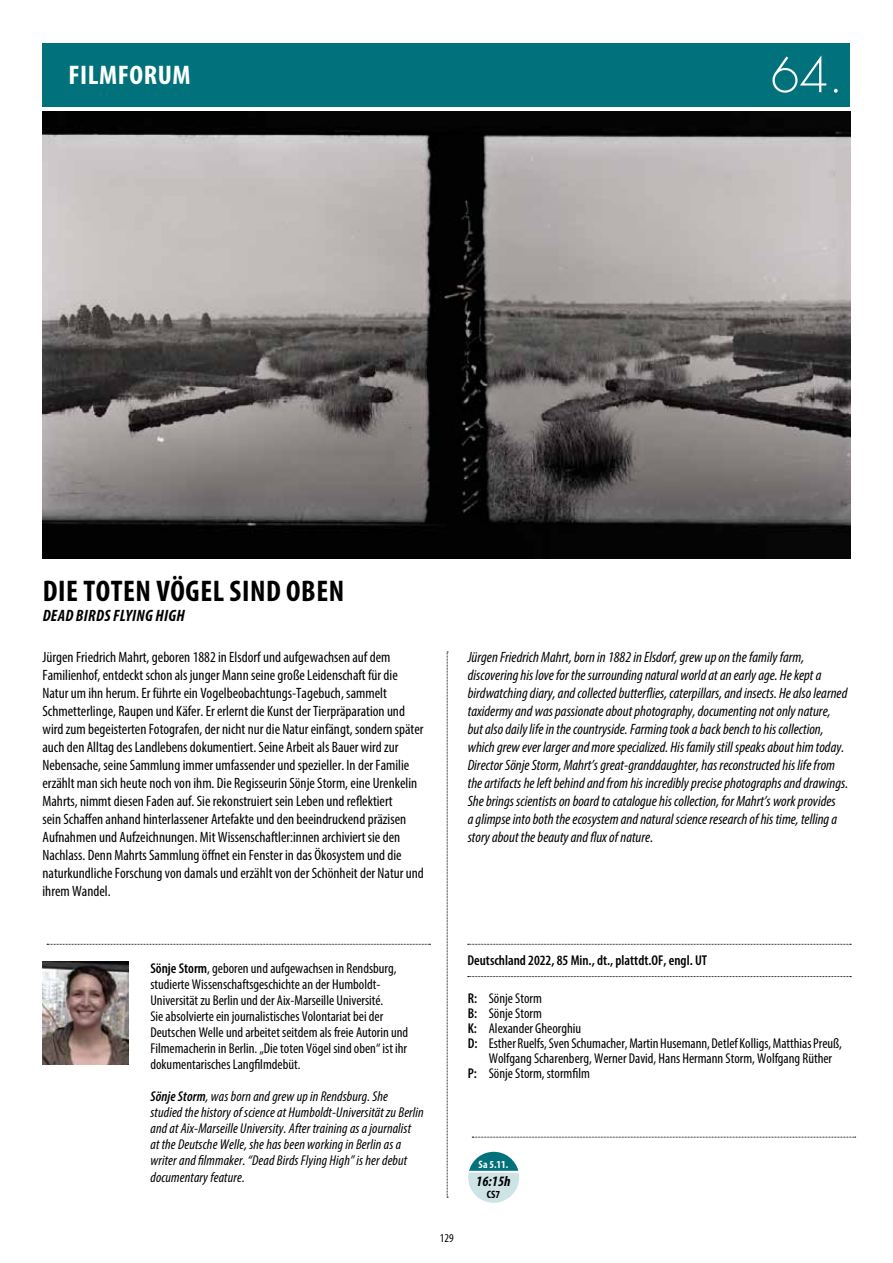
<style>
.page{position:relative;width:893px;height:1263px;background:#fff}
.page>*{position:absolute;margin:0;border:0;box-sizing:border-box;transform-origin:0 0}
.t1{font:700 condensed 30px "Myriad Pro";letter-spacing:.02em;color:#000}
.t2{font:700 condensed 27px "Myriad Pro";letter-spacing:.02em;color:#fff;scale:1.05 1}
.t3{font:italic 700 condensed 16.5px "Myriad Pro";letter-spacing:.02em;color:#000}
.t4{font:condensed 15px/18px "Myriad Pro";color:#000}
.t5{font:italic condensed 15px/18px "Myriad Pro";color:#000}
.t6{font:italic 700 condensed 14.4px "Myriad Pro";color:#000}
.t7{font:condensed 14.25px/16px "Myriad Pro";color:#000}
.t8{font:italic condensed 14.25px/16px "Myriad Pro";letter-spacing:.01em;color:#000}
.t9{font:600 condensed 14.25px "Myriad Pro";color:#000}
.t10{font:condensed 12px "Myriad Pro";color:#000}
.t11{font:700 condensed 10.8px "Myriad Pro";color:#fff}
.t12{font:700 condensed 10.8px "Myriad Pro";color:#000}
.s1{font-weight:600}
</style>
<div class="page">
<img style="left:43px;top:112px;width:807px;height:446px">
<div style="left:43px;top:43px;width:807px;height:64px;background:#01727b"></div>
<svg style="left:772px;top:56px;width:54px;height:37px"></svg>
<svg style="left:834px;top:89px;width:4px;height:4px"></svg>
<img style="left:43px;top:962px;width:85px;height:103px">
<svg style="left:447px;top:652px;width:1px;height:546px"></svg>
<svg style="left:47px;top:944px;width:383px;height:1px"></svg>
<svg style="left:468px;top:944px;width:383px;height:1px"></svg>
<svg style="left:468px;top:976px;width:383px;height:1px"></svg>
<svg style="left:472px;top:1137px;width:384px;height:1px"></svg>
<svg style="left:468px;top:1152px;width:51px;height:51px"></svg>
<h2 class="t2" style="left:68px;top:58px;width:118px">FILMFORUM</h2>
<h1 class="t1" style="left:43px;top:572px;width:303px">DIE TOTEN VÖGEL SIND OBEN</h1>
<p class="t3" style="left:43px;top:605px;width:144px">DEAD BIRDS FLYING HIGH</p>
<p class="t4" style="left:43px;top:648px;width:383px">Jürgen Friedrich Mahrt, geboren 1882 in Elsdorf und aufgewachsen auf dem Familienhof, entdeckt schon als junger Mann seine große Leidenschaft für die Natur um ihn herum. Er führte ein Vogelbeobachtungs-Tagebuch, sammelt Schmetterlinge, Raupen und Käfer. Er erlernt die Kunst der Tierpräparation und wird zum begeisterten Fotografen, der nicht nur die Natur einfängt, sondern später auch den Alltag des Landlebens dokumentiert. Seine Arbeit als Bauer wird zur Nebensache, seine Sammlung immer umfassender und spezieller. In der Familie erzählt man sich heute noch von ihm. Die Regisseurin Sönje Storm, eine Urenkelin Mahrts, nimmt diesen Faden auf. Sie rekonstruiert sein Leben und reflektiert<br>sein Schaffen anhand hinterlassener Artefakte und den beeindruckend präzisen Aufnahmen und Aufzeichnungen. Mit Wissenschaftler:innen archiviert sie den Nachlass. Denn Mahrts Sammlung öffnet ein Fenster in das Ökosystem und die naturkundliche Forschung von damals und erzählt von der Schönheit der Natur und ihrem Wandel.</p>
<p class="t5" style="left:468px;top:648px;width:382px">Jürgen Friedrich Mahrt, born in 1882 in Elsdorf, grew up on the family farm, discovering his love for the surrounding natural world at an early age. He kept a birdwatching diary, and collected butterflies, caterpillars, and insects. He also learned taxidermy and was passionate about photography, documenting not only nature, but also daily life in the countryside. Farming took a back bench to his collection, which grew ever larger and more specialized. His family still speaks about him today.<br>Director Sönje Storm, Mahrt’s great-granddaughter, has reconstructed his life from the artifacts he left behind and from his incredibly precise photographs and drawings.<br>She brings scientists on board to catalogue his collection, for Mahrt’s work provides<br>a glimpse into both the ecosystem and natural science research of his time, telling a story about the beauty and flux of nature.</p>
<p class="t7" style="left:150px;top:960px;width:259px"><span class="s1">Sönje Storm</span>, geboren und aufgewachsen in Rendsburg, studierte Wissenschaftsgeschichte an der Humboldt-Universität zu Berlin und der Aix-Marseille Université.<br>Sie absolvierte ein journalistisches Volontariat bei der Deutschen Welle und arbeitet seitdem als freie Autorin und Filmemacherin in Berlin. „Die toten Vögel sind oben“ ist ihr dokumentarisches Langfilmdebüt.</p>
<p class="t8" style="left:150px;top:1088px;width:275px"><span class="s1">Sönje Storm</span>, was born and grew up in Rendsburg. She<br>studied the history of science at Humboldt-Universität zu Berlin and at Aix-Marseille University. After training as a journalist<br>at the Deutsche Welle, she has been working in Berlin as a writer and filmmaker. “Dead Birds Flying High” is her debut documentary feature.</p>
<p class="t9" style="left:468px;top:951px;width:241px">Deutschland 2022, 85 Min., dt., plattdt.OF, engl. UT</p>
<p class="t7" style="left:468px;top:990px;width:76px"><span class="s1">R:</span> Sönje Storm</p>
<p class="t7" style="left:468px;top:1005px;width:76px"><span class="s1">B:</span> Sönje Storm</p>
<p class="t7" style="left:468px;top:1020px;width:115px"><span class="s1">K:</span> Alexander Gheorghiu</p>
<p class="t7" style="left:468px;top:1035px;width:376px"><span class="s1">D:</span> Esther Ruelfs, Sven Schumacher, Martin Husemann, Detlef Kolligs, Matthias Preuß,</p>
<p class="t7" style="left:489px;top:1050px;width:345px">Wolfgang Scharenberg, Werner David, Hans Hermann Storm, Wolfgang Rüther</p>
<p class="t7" style="left:468px;top:1065px;width:124px"><span class="s1">P:</span> Sönje Storm, stormfilm</p>
<p class="t10" style="left:440px;top:1231px;width:15px">129</p>
<p class="t11" style="left:479px;top:1158px;width:31px">Sa 5.11.</p>
<p class="t6" style="left:476px;top:1172px;width:36px">16:15h</p>
<p class="t12" style="left:487px;top:1188px;width:15px">CS7</p>
</div>
